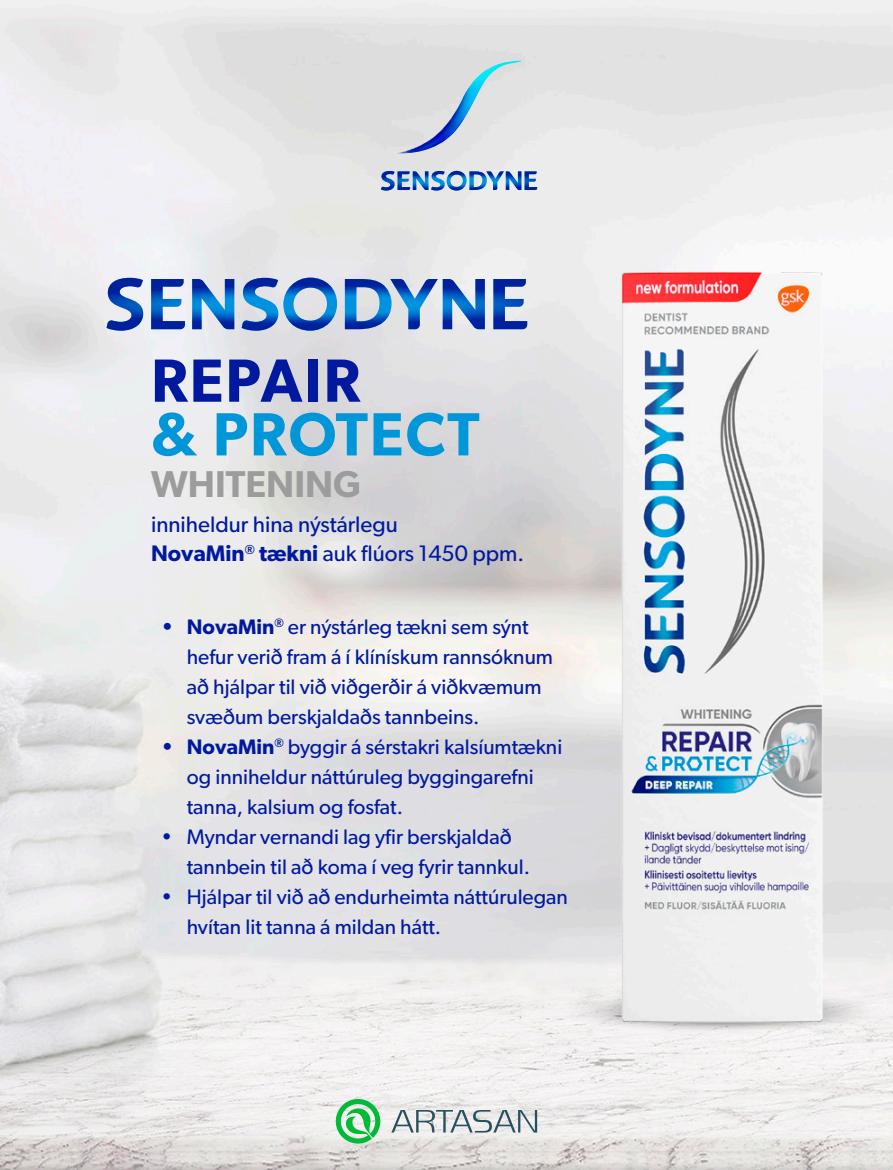
<style>
.page{position:relative;width:893px;height:1170px;background:#fff}
.page>*{position:absolute;margin:0;border:0;box-sizing:border-box;transform-origin:0 0}
.t1{font:600 61.05px "Gibson";letter-spacing:.03em;color:#0096d8}
.t2{font:600 61.05px "Gibson";letter-spacing:.03em;color:#00199f}
.t3{font:600 37.35px "Gibson";color:#9c9c9c}
.t4{font:22.5px/30px "Gibson";color:#00199f}
.t5{font:21px/30px "Gibson";color:#00199f}
.s1{font-weight:600}
</style>
<div class="page">
<img style="left:0;top:0;width:893px;height:1169px">
<img style="left:545px;top:996px;width:348px;height:37px">
<img style="left:582px;top:245px;width:279px;height:792px">
<svg style="left:381px;top:171px;width:156px;height:19px;background:#7099cf"></svg>
<img style="left:396px;top:61px;width:125px;height:92px">
<svg style="left:107px;top:277px;width:420px;height:53px;background:#789dd1"></svg>
<svg style="left:336px;top:1098px;width:47px;height:45px"></svg>
<svg style="left:391px;top:1109px;width:146px;height:23px"></svg>
<h1 class="t2" style="left:151px;top:344px;width:211px">REPAIR</h1>
<h1 class="t1" style="left:151px;top:398px;width:330px">&amp; PROTECT</h1>
<h2 class="t3" style="left:151px;top:461px;width:211px">WHITENING</h2>
<p class="t4" style="left:151px;top:508px;width:375px">inniheldur hina nýstárlegu<br><span class="s1">NovaMin</span><sup>®</sup> <span class="s1">tækni</span> auk flúors 1450 ppm.</p>
<p class="t5" style="left:187px;top:611px;width:368px;text-indent:-26px"><span class="s1">• NovaMin</span><sup>®</sup> er nýstárleg tækni sem sýnt hefur verið fram á í klínískum rannsóknum að hjálpar til við viðgerðir á viðkvæmum svæðum berskjaldaðs tannbeins.</p>
<p class="t5" style="left:187px;top:731px;width:377px;text-indent:-26px"><span class="s1">• NovaMin</span><sup>®</sup> byggir á sérstakri kalsíumtækni og inniheldur náttúruleg byggingarefni tanna, kalsium og fosfat.</p>
<p class="t5" style="left:187px;top:821px;width:345px;text-indent:-26px">• Myndar vernandi lag yfir berskjaldað tannbein til að koma í veg fyrir tannkul.</p>
<p class="t5" style="left:187px;top:881px;width:383px;text-indent:-26px">• Hjálpar til við að endurheimta náttúrulegan hvítan lit tanna á mildan hátt.</p>
</div>
